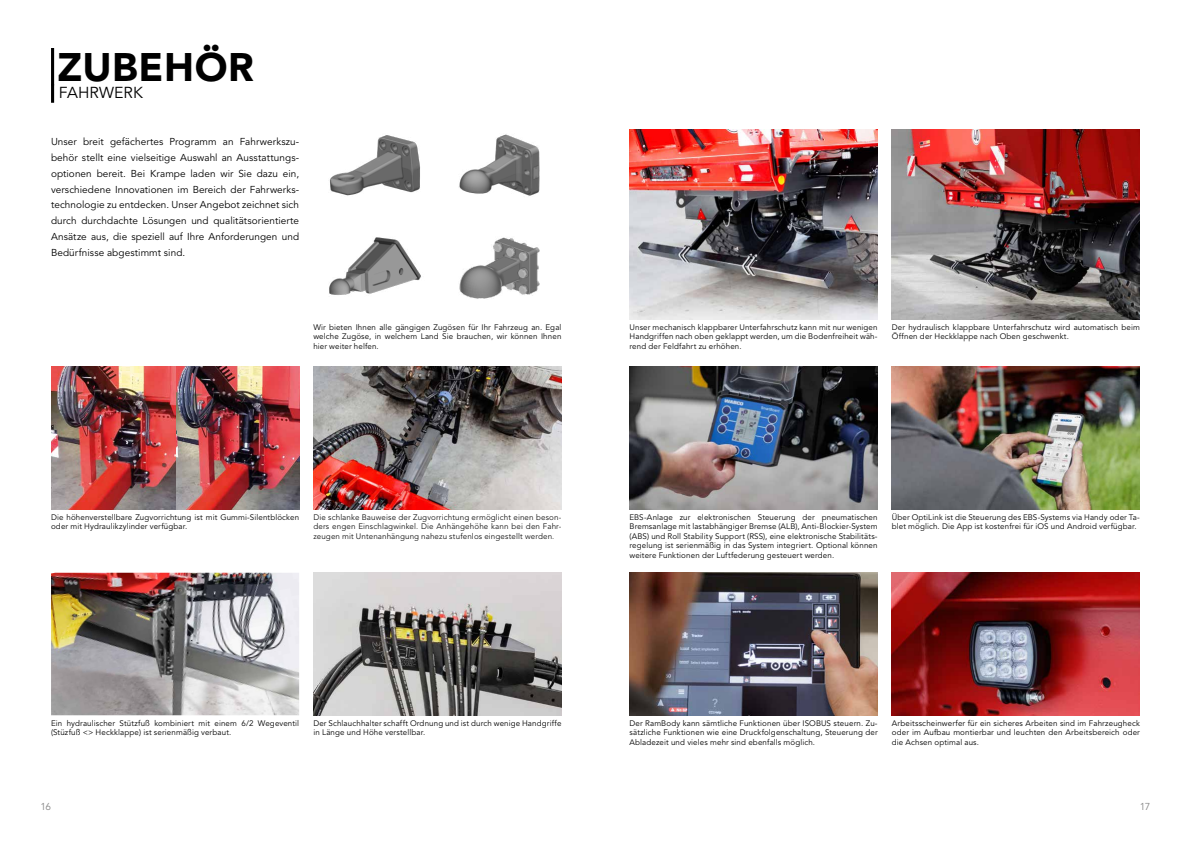
<style>
.page{position:relative;width:1191px;height:842px;background:#fff}
.page>*{position:absolute;margin:0;border:0;box-sizing:border-box;transform-origin:0 0}
.t1{font:900 39.5px "Avenir LT Pro";letter-spacing:.015em;color:#000}
.t2{font:15.8px "Avenir LT Pro";letter-spacing:.01em;color:#000}
.t3{font:10px/15.8px "Avenir LT Pro";letter-spacing:.005em;color:#000;text-align:justify}
.t4{font:10px "Avenir LT Pro";color:#878787}
.t5{font:8px/9.6px "Avenir LT Pro";letter-spacing:.015em;color:#000}
.t6{font:300 8px/9.6px "Avenir LT Pro";letter-spacing:.015em;color:#000;text-align:justify}
</style>
<div class="page">
<img style="left:629px;top:367px;width:248px;height:142px">
<img style="left:629px;top:573px;width:248px;height:142px">
<img style="left:891px;top:129px;width:249px;height:190px">
<img style="left:629px;top:129px;width:248px;height:190px">
<img style="left:891px;top:367px;width:249px;height:142px">
<img style="left:891px;top:573px;width:249px;height:142px">
<img style="left:313px;top:367px;width:248px;height:142px">
<img style="left:51px;top:367px;width:248px;height:142px">
<img style="left:51px;top:573px;width:248px;height:142px">
<img style="left:313px;top:573px;width:248px;height:142px">
<img style="left:329px;top:237px;width:92px;height:58px">
<img style="left:330px;top:135px;width:90px;height:61px">
<img style="left:459px;top:134px;width:81px;height:62px">
<img style="left:459px;top:237px;width:81px;height:62px">
<hr style="left:51px;top:48px;width:3px;height:37px;background:#000">
<hr style="left:51px;top:84px;width:3px;height:19px;background:#000">
<h1 class="t1" style="left:57px;top:43px;width:198px">ZUBEHÖR</h1>
<h2 class="t2" style="left:59px;top:83px;width:86px">FAHRWERK</h2>
<p class="t3" style="left:51px;top:134px;width:250px">Unser breit gefächertes Programm an Fahrwerkszu&shy;behör stellt eine vielseitige Auswahl an Ausstattungs&shy;optionen bereit. Bei Krampe laden wir Sie dazu ein, verschiedene Innovationen im Bereich der Fahrwerks&shy;technologie zu entdecken. Unser Angebot zeichnet sich durch durchdachte Lösungen und qualitätsorientierte Ansätze aus, die speziell auf Ihre Anforderungen und Bedürfnisse abgestimmt sind.</p>
<p class="t5" style="left:313px;top:322px;width:250px;text-align:justify">Wir bieten Ihnen alle gängigen Zugösen für Ihr Fahrzeug an. Egal welche Zugöse, in welchem Land Sie brauchen, wir können Ihnen hier weiter helfen.</p>
<p class="t5" style="left:629px;top:322px;width:250px;text-align:justify">Unser mechanisch klappbarer Unterfahrschutz kann mit nur wenigen Handgriffen nach oben geklappt werden, um die Bodenfreiheit wäh&shy;rend der Feldfahrt zu erhöhen.</p>
<p class="t5" style="left:891px;top:322px;width:250px">Der hydraulisch klappbare Unterfahrschutz wird automatisch beim<br>Öffnen der Heckklappe nach Oben geschwenkt.</p>
<p class="t5" style="left:51px;top:512px;width:250px">Die höhenverstellbare Zugvorrichtung ist mit Gummi-Silentblöcken oder mit Hydraulikzylinder verfügbar.</p>
<p class="t6" style="left:313px;top:512px;width:250px">Die schlanke Bauweise der Zugvorrichtung ermöglicht einen beson&shy;ders engen Einschlagwinkel. Die Anhängehöhe kann bei den Fahr&shy;zeugen mit Untenanhängung nahezu stufenlos eingestellt werden.</p>
<p class="t5" style="left:629px;top:512px;width:250px;text-align:justify">EBS-Anlage zur elektronischen Steuerung der pneumatischen Bremsanlage mit lastabhängiger Bremse (ALB), Anti-Blockier-System (ABS) und Roll Stability Support (RSS), eine elektronische Stabilitäts&shy;regelung ist serienmäßig in das System integriert. Optional können weitere Funktionen der Luftfederung gesteuert werden.</p>
<p class="t5" style="left:891px;top:512px;width:250px">Über OptiLink ist die Steuerung des EBS-Systems via Handy oder Ta&shy;blet möglich. Die App ist kostenfrei für iOS und Android verfügbar.</p>
<p class="t5" style="left:51px;top:718px;width:250px">Ein hydraulischer Stützfuß kombiniert mit einem 6/2 Wegeventil (Stüzfuß &lt;&gt; Heckklappe) ist serienmäßig verbaut.</p>
<p class="t5" style="left:313px;top:718px;width:250px">Der Schlauchhalter schafft Ordnung und ist durch wenige Handgriffe in Länge und Höhe verstellbar.</p>
<p class="t5" style="left:629px;top:718px;width:250px;text-align:justify">Der RamBody kann sämtliche Funktionen über ISOBUS steuern. Zu&shy;sätzliche Funktionen wie eine Druckfolgenschaltung, Steuerung der Abladezeit und vieles mehr sind ebenfalls möglich.</p>
<p class="t5" style="left:891px;top:718px;width:250px;text-align:justify">Arbeitsscheinwerfer für ein sicheres Arbeiten sind im Fahrzeugheck oder im Aufbau montierbar und leuchten den Arbeitsbereich oder die Achsen optimal aus.</p>
<p class="t4" style="left:41px;top:801px;width:12px">16</p>
<p class="t4" style="left:1140px;top:801px;width:12px">17</p>
</div>
